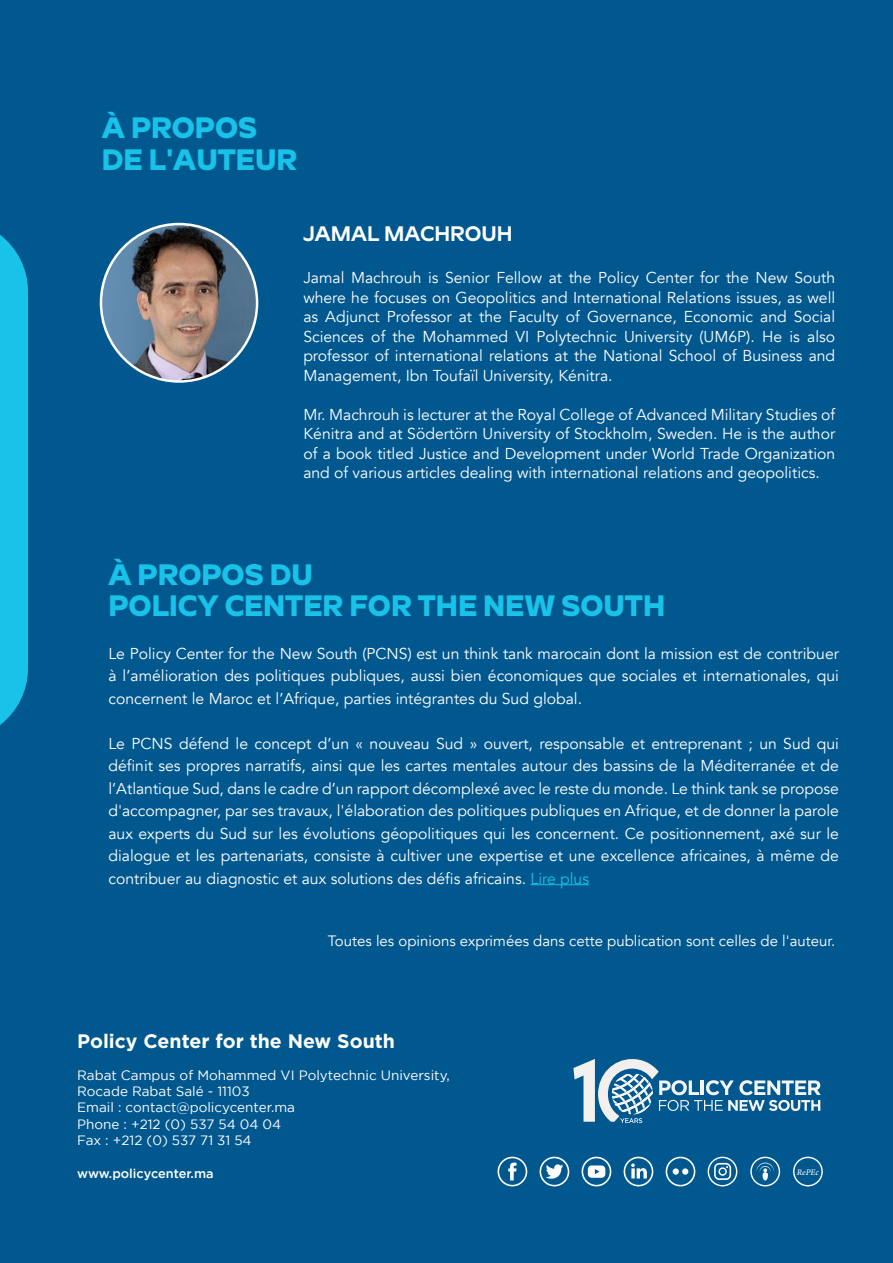
<style>
.page{position:relative;width:893px;height:1263px;background:#00588f}
.page>*{position:absolute;margin:0;border:0;box-sizing:border-box;transform-origin:0 0}
.t1{font:700 30px/31.8px "Roundo";color:#18c2e8}
.t2{font:600 21.45px "Roundo";color:#fff}
.t3{font:700 19.5px "Gotham";color:#fff}
.t4{font:15.75px/19.5px "Avenir";color:#fff;text-align:justify}
.t5{font:15px "Avenir";color:#fff}
.t6{font:13.5px/16.2px "Gotham";color:#fff}
.t7{font:500 12.75px "Gotham";color:#fff}
.t8{font:italic 12px "Adobe Arabic";color:#fff}
.s1{color:#18c2e8}
</style>
<div class="page">
<svg style="left:0;top:235px;width:28px;height:490px;background:#16bae1"></svg>
<svg style="left:497px;top:1157px;width:30px;height:29px"></svg>
<svg style="left:540px;top:1157px;width:29px;height:29px"></svg>
<svg style="left:582px;top:1157px;width:29px;height:29px"></svg>
<svg style="left:624px;top:1157px;width:29px;height:29px"></svg>
<svg style="left:666px;top:1157px;width:29px;height:29px"></svg>
<div style="left:682px;top:1168px;width:6px;height:7px;background:#fff;border-radius:50%"></div>
<div style="left:673px;top:1168px;width:6px;height:7px;background:#fff;border-radius:50%"></div>
<svg style="left:708px;top:1157px;width:29px;height:29px"></svg>
<svg style="left:750px;top:1157px;width:30px;height:29px"></svg>
<svg style="left:793px;top:1157px;width:30px;height:29px"></svg>
<img style="left:101px;top:224px;width:156px;height:157px">
<svg style="left:573px;top:1059px;width:248px;height:64px"></svg>
<hr style="left:530px;top:884px;width:59px;height:1px;background:#18c2e8">
<h1 class="t1" style="left:102px;top:112px;width:197px">À PROPOS<br>DE L'AUTEUR</h1>
<h2 class="t2" style="left:303px;top:222px;width:211px">JAMAL MACHROUH</h2>
<p class="t4" style="left:303px;top:268px;width:533px">Jamal Machrouh is Senior Fellow at the Policy Center for the New South where he focuses on Geopolitics and International Relations issues, as well as Adjunct Professor at the Faculty of Governance, Economic and Social Sciences of the Mohammed VI Polytechnic University (UM6P). He is also professor of international relations at the National School of Business and Management, Ibn Toufaïl University, Kénitra.</p>
<p class="t4" style="left:303px;top:405px;width:533px">Mr. Machrouh is lecturer at the Royal College of Advanced Military Studies of Kénitra and at Södertörn University of Stockholm, Sweden. He is the author of a book titled Justice and Development under World Trade Organization and of various articles dealing with international relations and geopolitics.</p>
<h1 class="t1" style="left:108px;top:558px;width:558px">À PROPOS DU<br>POLICY CENTER FOR THE NEW SOUTH</h1>
<p class="t4" style="left:108px;top:642px;width:732px;line-height:22.5px">Le Policy Center for the New South (PCNS) est un think tank marocain dont la mission est de contribuer à l’amélioration des politiques publiques, aussi bien économiques que sociales et internationales, qui concernent le Maroc et l’Afrique, parties intégrantes du Sud global.</p>
<p class="t4" style="left:108px;top:732px;width:732px;line-height:22.5px">Le PCNS défend le concept d’un « nouveau Sud » ouvert, responsable et entreprenant ; un Sud qui définit ses propres narratifs, ainsi que les cartes mentales autour des bassins de la Méditerranée et de l’Atlantique Sud, dans le cadre d’un rapport décomplexé avec le reste du monde. Le think tank se propose d'accompagner, par ses travaux, l'élaboration des politiques publiques en Afrique, et de donner la parole aux experts du Sud sur les évolutions géopolitiques qui les concernent. Ce positionnement, axé sur le dialogue et les partenariats, consiste à cultiver une expertise et une excellence africaines, à même de contribuer au diagnostic et aux solutions des défis africains. <span class="s1">Lire plus</span></p>
<p class="t5" style="left:328px;top:932px;width:509px">Toutes les opinions exprimées dans cette publication sont celles de l'auteur.</p>
<p class="t3" style="left:77px;top:1030px;width:319px">Policy Center for the New South</p>
<p class="t6" style="left:77px;top:1067px;width:374px">Rabat Campus of Mohammed VI Polytechnic University,<br>Rocade Rabat Salé - 11103<br>Email : contact@policycenter.ma<br>Phone : +212 (0) 537 54 04 04<br>Fax : +212 (0) 537 71 31 54</p>
<p class="t7" style="left:77px;top:1166px;width:138px">www.policycenter.ma</p>
<p class="t8" style="left:797px;top:1163px;width:23px">RePEc</p>
</div>
